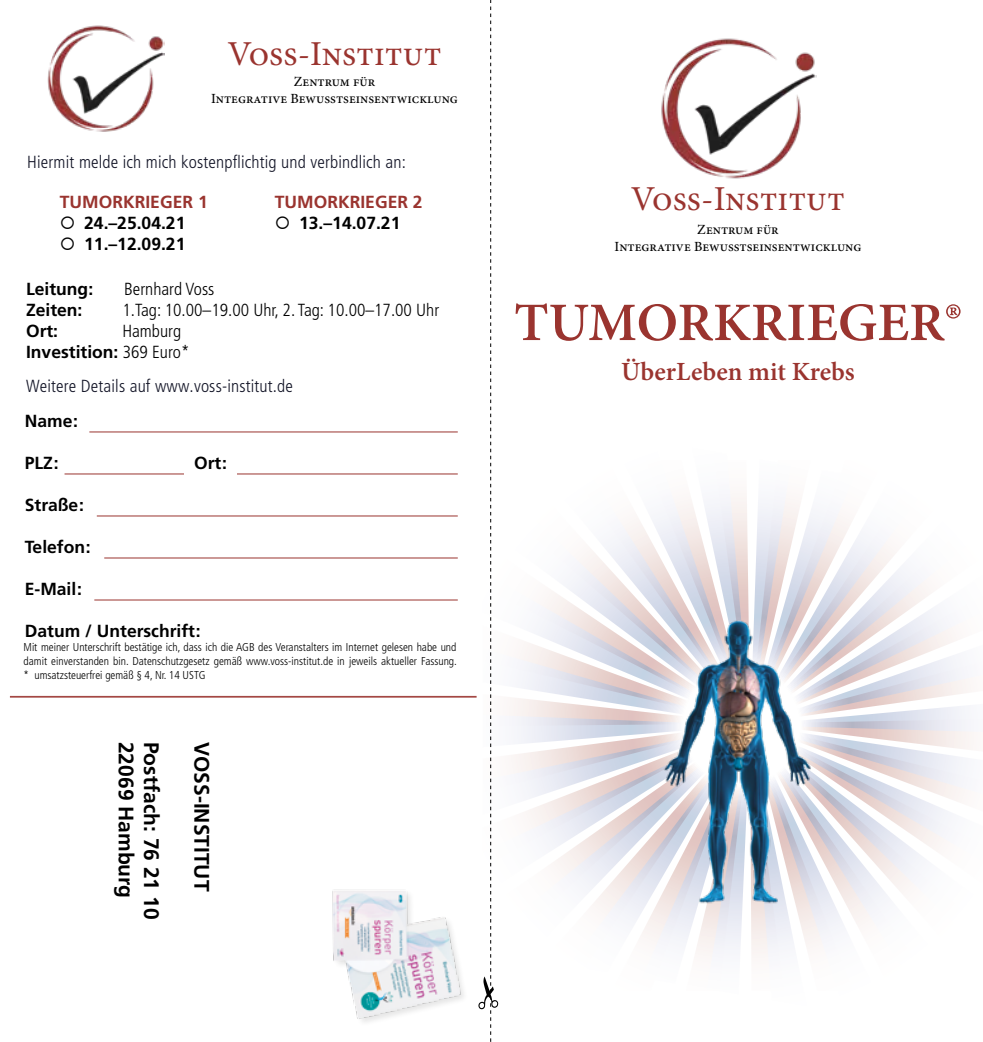
<style>
.page{position:relative;width:983px;height:1042px;background:#fff}
.page>*{position:absolute;margin:0;border:0;box-sizing:border-box;transform-origin:0 0}
.t1{font:600 54.25px "Minion Pro";color:#9a342f}
.t2{font:35px "Minion Pro";color:#9a342f}
.t3{font:600 26.25px "Minion Pro";color:#9a342f}
.t4{font:700 21px "Frutiger";color:#000}
.t5{font:700 17.5px "Frutiger";color:#000}
.t6{font:300 condensed 17.5px "Frutiger";letter-spacing:.01em;color:#131527}
.t7{font:300 condensed 17.5px/21px "Frutiger";color:#000}
.t8{font:700 17.5px "Frutiger";color:#9a342f}
.t9{font:500 14px/16.8px "Minion Pro";color:#000;text-align:center}
.t10{font:300 condensed 11.38px/13.7px "Frutiger";color:#000;text-align:justify}
.s1{font-weight:700;font-stretch:normal}
</style>
<div class="page">
<svg style="left:498px;top:496px;width:474px;height:509px"></svg>
<hr style="left:89px;top:431px;width:368px;height:1px;background:#9a342f">
<hr style="left:64px;top:473px;width:393px;height:1px;background:#9a342f">
<hr style="left:97px;top:515px;width:360px;height:1px;background:#9a342f">
<hr style="left:104px;top:557px;width:353px;height:1px;background:#9a342f">
<hr style="left:94px;top:599px;width:363px;height:1px;background:#9a342f">
<div style="left:184px;top:471px;width:52px;height:8px;background:#fff"></div>
<img style="left:332px;top:889px;width:132px;height:133px">
<img style="left:47px;top:25px;width:117px;height:107px">
<hr style="left:10px;top:696px;width:466px;height:1px;background:#9a342f">
<svg style="left:478px;top:0;width:20px;height:1042px"></svg>
<img style="left:661px;top:38px;width:155px;height:141px">
<img style="left:628px;top:598px;width:219px;height:318px">
<h2 class="t2" style="left:227px;top:31px;width:216px">Voss-Institut</h2>
<p class="t9" style="left:211px;top:73px;width:248px">Zentrum für<br>Integrative Bewusstseinsentwicklung</p>
<h3 class="t6" style="left:27px;top:152px;width:380px">Hiermit melde ich mich kostenpflichtig und verbindlich an:</h3>
<h3 class="t8" style="left:60px;top:192px;width:149px">TUMORKRIEGER 1</h3>
<h3 class="t5" style="left:60px;top:213px;width:127px">○ 24.–25.04.21</h3>
<h3 class="t5" style="left:60px;top:234px;width:127px">○ 11.–12.09.21</h3>
<h3 class="t8" style="left:275px;top:192px;width:149px">TUMORKRIEGER 2</h3>
<h3 class="t5" style="left:275px;top:213px;width:127px">○ 13.–14.07.21</h3>
<h3 class="t5" style="left:26px;top:279px;width:69px">Leitung:</h3>
<h3 class="t7" style="left:124px;top:279px;width:92px">Bernhard Voss</h3>
<h3 class="t5" style="left:26px;top:300px;width:58px">Zeiten:</h3>
<h3 class="t7" style="left:122px;top:300px;width:318px">1.Tag: 10.00–19.00 Uhr, 2. Tag: 10.00–17.00 Uhr</h3>
<h3 class="t5" style="left:26px;top:321px;width:34px">Ort:</h3>
<h3 class="t7" style="left:26px;top:321px;width:165px;text-indent:96px">Hamburg<br><span class="s1">Investition:</span> 369 Euro*</h3>
<h3 class="t6" style="left:26px;top:376px;width:268px">Weitere Details auf www.voss-institut.de</h3>
<h3 class="t5" style="left:25px;top:411px;width:55px">Name:</h3>
<h3 class="t5" style="left:25px;top:453px;width:35px">PLZ:</h3>
<h3 class="t5" style="left:194px;top:453px;width:34px">Ort:</h3>
<h3 class="t5" style="left:25px;top:495px;width:61px">Straße:</h3>
<h3 class="t5" style="left:25px;top:537px;width:67px">Telefon:</h3>
<h3 class="t5" style="left:25px;top:579px;width:59px">E-Mail:</h3>
<h3 class="t5" style="left:25px;top:621px;width:177px">Datum / Unterschrift:</h3>
<p class="t10" style="left:24px;top:641px;width:435px">Mit meiner Unterschrift bestätige ich, dass ich die AGB des Veranstalters im Internet gelesen habe und damit einverstanden bin. Datenschutzgesetz gemäß www.voss-institut.de in jeweils aktueller Fassung. * umsatzsteuerfrei gemäß § 4, Nr. 14 USTG</p>
<h3 class="t4" style="left:138px;top:742px;width:158px;rotate:90deg">22069 Hamburg</h3>
<h3 class="t4" style="left:164px;top:742px;width:179px;rotate:90deg">Postfach: 76 21 10</h3>
<h3 class="t4" style="left:214px;top:742px;width:151px;rotate:90deg">VOSS-INSTITUT</h3>
<h2 class="t2" style="left:630px;top:175px;width:216px">Voss-Institut</h2>
<p class="t9" style="left:614px;top:221px;width:248px">Zentrum für<br>Integrative Bewusstseinsentwicklung</p>
<h1 class="t1" style="left:514px;top:285px;width:449px">TUMORKRIEGER®</h1>
<h3 class="t3" style="left:621px;top:354px;width:235px">ÜberLeben mit Krebs</h3>
</div>
